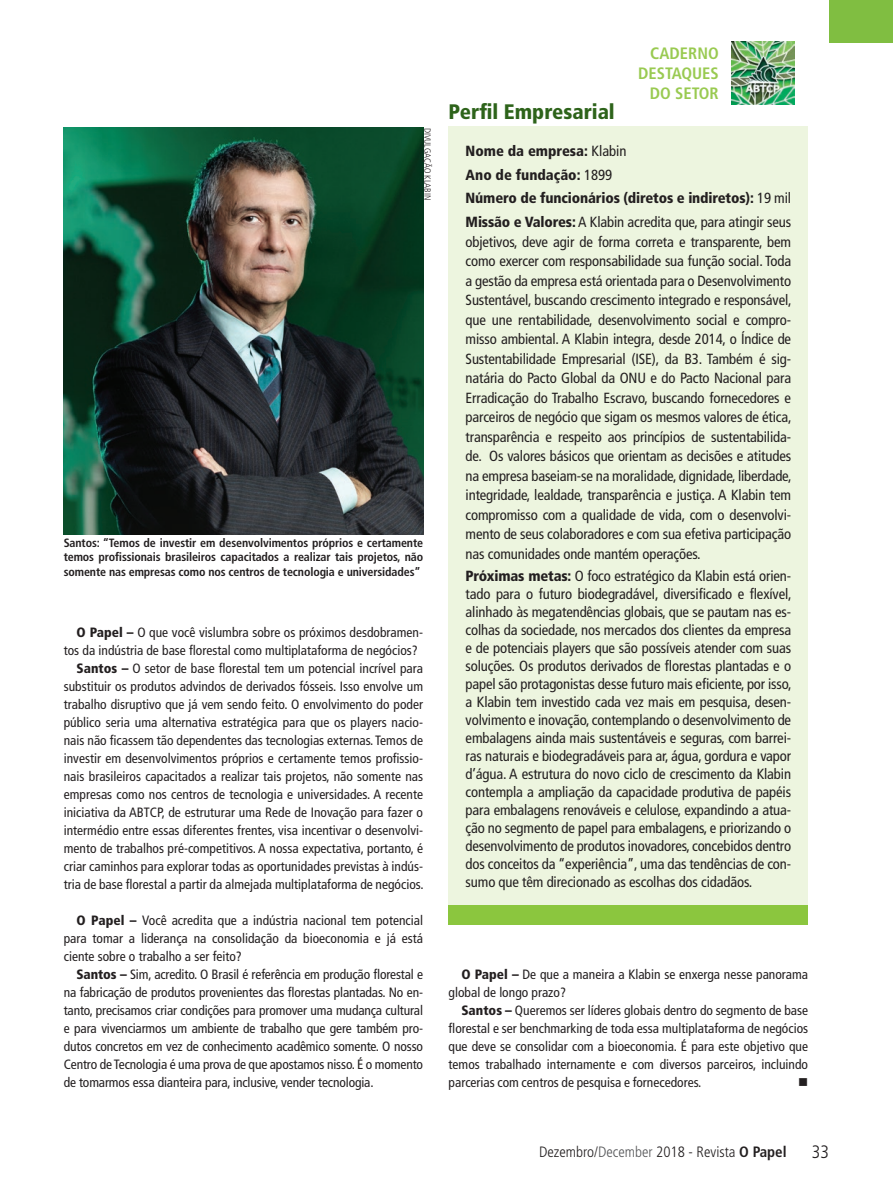
<style>
.page{position:relative;width:893px;height:1191px;background:#fff}
.page>*{position:absolute;margin:0;border:0;box-sizing:border-box;transform-origin:0 0}
.t1{font:900 condensed 21px "Frutiger LT Std";color:#2d631a}
.t2{font:300 condensed 18px "Frutiger LT Std";color:#231f20}
.t3{font:700 condensed 16.5px/19.8px "Frutiger LT Std";color:#99ca51;text-align:right}
.t4{font:300 condensed 15px "Frutiger LT Std";color:#231f20}
.t5{font:condensed 14.7px/18px "Frutiger LT Std";letter-spacing:-.01em;color:#231f20;text-align:justify}
.t6{font:900 condensed 14.7px/23.7px "Frutiger LT Std";letter-spacing:-.01em;color:#231f20}
.t7{font:condensed 13.5px/18px "Frutiger LT Std";color:#231f20;text-align:justify}
.t8{font:13.5px "Wingdings";color:#231f20}
.t9{font:700 condensed 12px/14.4px "Frutiger LT Std";letter-spacing:-.01em;color:#231f20;text-align:justify}
.t10{font:300 condensed 9px "Frutiger LT Std";color:#231f20}
.s1{font-weight:400}
.s2{font-weight:900}
.s3{color:#57585a}
.s4{font-weight:700}
</style>
<div class="page">
<img style="left:731px;top:41px;width:63px;height:64px">
<img style="left:64px;top:128px;width:359px;height:406px">
<div style="left:449px;top:126px;width:359px;height:786px;background:#edf5df"></div>
<div style="left:829px;top:0;width:64px;height:43px;background:#80be41"></div>
<div style="left:449px;top:905px;width:359px;height:19px;background:#8bc63e"></div>
<p class="t3" style="left:638px;top:44px;width:82px">CADERNO<br>DESTAQUES<br>DO SETOR</p>
<h1 class="t1" style="left:449px;top:99px;width:168px">Perfil Empresarial</h1>
<p class="t6" style="left:466px;top:139px;width:327px">Nome da empresa: <span class="s1">Klabin<br></span>Ano de fundação: <span class="s1">1899<br></span>Número de funcionários (diretos e indiretos): <span class="s1">19 mil </span>Missão e Valores: <span class="s1">A Klabin acredita que, para atingir seus</span></p>
<p class="t5" style="left:466px;top:232px;width:328px;line-height:19.5px">objetivos, deve agir de forma correta e transparente, bem como exercer com responsabilidade sua função social. Toda a gestão da empresa está orientada para o Desenvolvimento Sustentável, buscando crescimento integrado e responsável, que une rentabilidade, desenvolvimento social e compro&shy;misso ambiental. A Klabin integra, desde 2014, o Índice de Sustentabilidade Empresarial (ISE), da B3. Também é sig&shy;natária do Pacto Global da ONU e do Pacto Nacional para Erradicação do Trabalho Escravo, buscando fornecedores e parceiros de negócio que sigam os mesmos valores de ética, transparência e respeito aos princípios de sustentabilida&shy;de. Os valores básicos que orientam as decisões e atitudes na empresa baseiam-se na moralidade, dignidade, liberdade, integridade, lealdade, transparência e justiça. A Klabin tem compromisso com a qualidade de vida, com o desenvolvi&shy;mento de seus colaboradores e com sua efetiva participação nas comunidades onde mantém operações.</p>
<p class="t5" style="left:466px;top:567px;width:328px"><span class="s2">Próximas metas:</span> O foco estratégico da Klabin está orien&shy;tado para o futuro biodegradável, diversificado e flexível, alinhado às megatendências globais, que se pautam nas es&shy;colhas da sociedade, nos mercados dos clientes da empresa e de potenciais players que são possíveis atender com suas soluções. Os produtos derivados de florestas plantadas e o papel são protagonistas desse futuro mais eficiente, por isso, a Klabin tem investido cada vez mais em pesquisa, desen&shy;volvimento e inovação, contemplando o desenvolvimento de embalagens ainda mais sustentáveis e seguras, com barrei&shy;ras naturais e biodegradáveis para ar, água, gordura e vapor d’água. A estrutura do novo ciclo de crescimento da Klabin contempla a ampliação da capacidade produtiva de papéis para embalagens renováveis e celulose, expandindo a atua&shy;ção no segmento de papel para embalagens, e priorizando o desenvolvimento de produtos inovadores, concebidos dentro dos conceitos da “experiência”, uma das tendências de con&shy;sumo que têm direcionado as escolhas dos cidadãos.</p>
<p class="t10" style="left:433px;top:128px;width:74px;rotate:90deg">DIVULGAÇÃO KLABIN</p>
<p class="t9" style="left:64px;top:535px;width:361px">Santos: “Temos de investir em desenvolvimentos próprios e certamente temos profissionais brasileiros capacitados a realizar tais projetos, não somente nas empresas como nos centros de tecnologia e universidades”</p>
<p class="t7" style="left:77px;top:623px;width:348px"><span class="s2">O Papel –</span> O que você vislumbra sobre os próximos desdobramen-</p>
<p class="t7" style="left:64px;top:641px;width:356px">tos da indústria de base florestal como multiplataforma de negócios?</p>
<p class="t7" style="left:77px;top:659px;width:348px"><span class="s2">Santos –</span> O setor de base florestal tem um potencial incrível para</p>
<p class="t7" style="left:64px;top:677px;width:361px">substituir os produtos advindos de derivados fósseis. Isso envolve um</p>
<p class="t7" style="left:64px;top:695px;width:361px">trabalho disruptivo que já vem sendo feito. O envolvimento do poder</p>
<p class="t7" style="left:64px;top:713px;width:361px">público seria uma alternativa estratégica para que os players nacio-</p>
<p class="t7" style="left:64px;top:731px;width:361px">nais não ficassem tão dependentes das tecnologias externas. Temos de</p>
<p class="t7" style="left:64px;top:749px;width:361px">investir em desenvolvimentos próprios e certamente temos profissio-</p>
<p class="t7" style="left:64px;top:767px;width:361px">nais brasileiros capacitados a realizar tais projetos, não somente nas</p>
<p class="t7" style="left:64px;top:785px;width:361px">empresas como nos centros de tecnologia e universidades. A recente</p>
<p class="t7" style="left:64px;top:803px;width:361px">iniciativa da ABTCP, de estruturar uma Rede de Inovação para fazer o</p>
<p class="t7" style="left:64px;top:821px;width:361px">intermédio entre essas diferentes frentes, visa incentivar o desenvolvi-</p>
<p class="t7" style="left:64px;top:839px;width:361px">mento de trabalhos pré-competitivos. A nossa expectativa, portanto, é</p>
<p class="t7" style="left:64px;top:857px;width:361px">criar caminhos para explorar todas as oportunidades previstas à indús-</p>
<p class="t7" style="left:64px;top:875px;width:361px">tria de base florestal a partir da almejada multiplataforma de negócios.</p>
<p class="t7" style="left:64px;top:911px;width:361px;text-indent:13px"><span class="s2">O Papel –</span> Você acredita que a indústria nacional tem potencial para tomar a liderança na consolidação da bioeconomia e já está ciente sobre o trabalho a ser feito?</p>
<p class="t7" style="left:64px;top:965px;width:361px;text-indent:13px"><span class="s2">Santos –</span> Sim, acredito. O Brasil é referência em produção florestal e na fabricação de produtos provenientes das florestas plantadas. No en&shy;tanto, precisamos criar condições para promover uma mudança cultural e para vivenciarmos um ambiente de trabalho que gere também pro&shy;dutos concretos em vez de conhecimento acadêmico somente. O nosso Centro de Tecnologia é uma prova de que apostamos nisso. É o momento de tomarmos essa dianteira para, inclusive, vender tecnologia.</p>
<p class="t7" style="left:449px;top:965px;width:361px;text-indent:13px"><span class="s2">O Papel –</span> De que a maneira a Klabin se enxerga nesse panorama global de longo prazo?</p>
<p class="t7" style="left:449px;top:1001px;width:361px;text-indent:13px"><span class="s2">Santos –</span> Queremos ser líderes globais dentro do segmento de base florestal e ser benchmarking de toda essa multiplataforma de negócios que deve se consolidar com a bioeconomia. É para este objetivo que temos trabalhado internamente e com diversos parceiros, incluindo parcerias com centros de pesquisa e fornecedores.</p>
<p class="t8" style="left:798px;top:1074px;width:12px">■</p>
<p class="t4" style="left:539px;top:1142px;width:249px">Dezembro/<span class="s3">December</span> 2018 - Revista <span class="s4">O Papel</span></p>
<h2 class="t2" style="left:812px;top:1141px;width:19px">33</h2>
</div>
